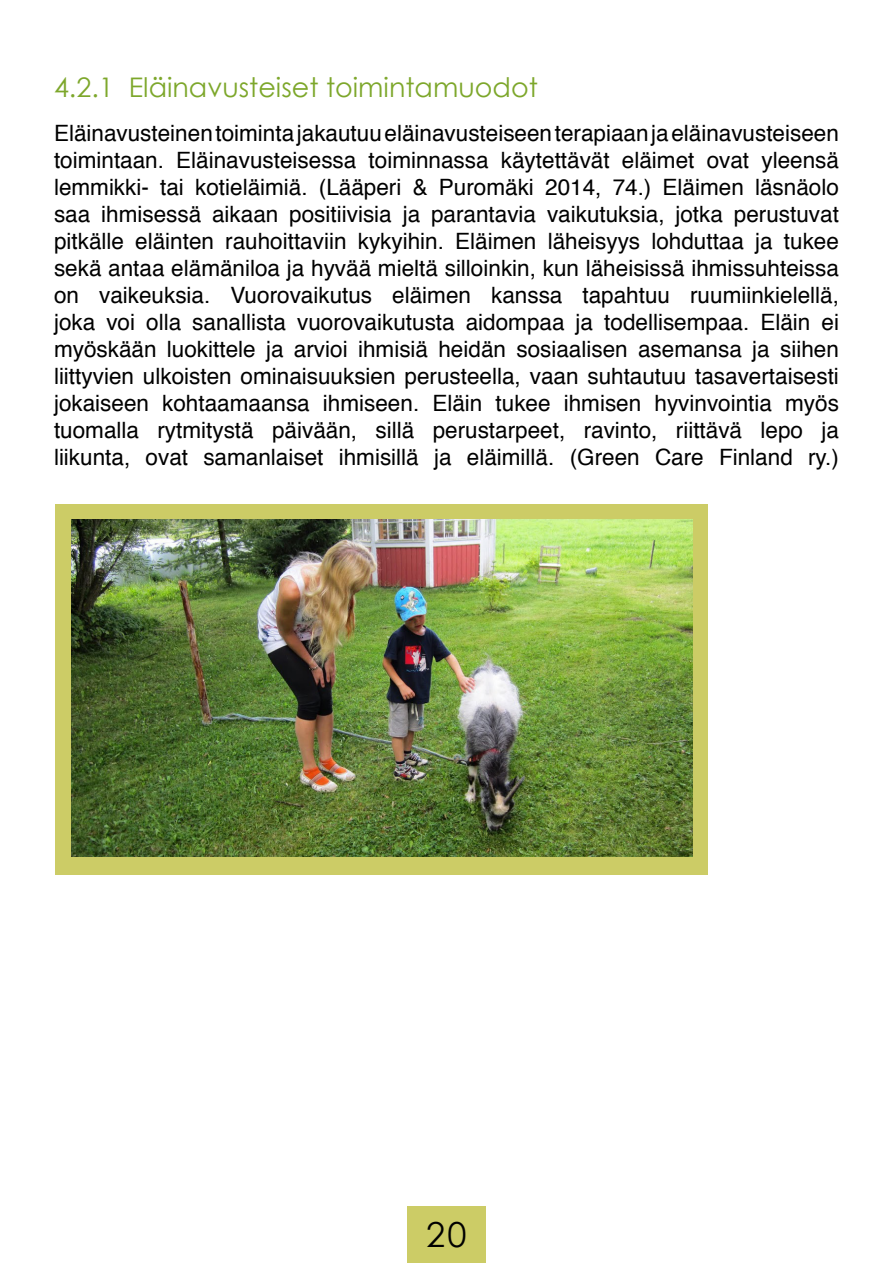
<style>
.page{position:relative;width:893px;height:1263px;background:#fff}
.page>*{position:absolute;margin:0;border:0;box-sizing:border-box;transform-origin:0 0}
.t1{font:34.5px "Century Gothic";color:#000}
.Subsubheadings{font:27px "Century Gothic";color:#7da72b}
.badycopy{font:22.5px/27px "Helvetica";color:#000;text-align:justify}
</style>
<div class="page">
<div style="left:55px;top:504px;width:652px;height:370px;background:#cc6"></div>
<img style="left:72px;top:519px;width:621px;height:337px">
<div style="left:407px;top:1206px;width:79px;height:57px;background:#cc6"></div>
<p class="Subsubheadings" style="left:54px;top:68px;width:485px">4.2.1 Eläinavusteiset toimintamuodot</p>
<p class="badycopy" style="left:54px;top:121px;width:786px">Eläinavusteinen toiminta jakautuu eläinavusteiseen terapiaan ja eläinavusteiseen toimintaan. Eläinavusteisessa toiminnassa käytettävät eläimet ovat yleensä lemmikki- tai kotieläimiä. (Lääperi &amp; Puromäki 2014, 74.) Eläimen läsnäolo saa ihmisessä aikaan positiivisia ja parantavia vaikutuksia, jotka perustuvat pitkälle eläinten rauhoittaviin kykyihin. Eläimen läheisyys lohduttaa ja tukee sekä antaa elämäniloa ja hyvää mieltä silloinkin, kun läheisissä ihmissuhteissa on vaikeuksia. Vuorovaikutus eläimen kanssa tapahtuu ruumiinkielellä, joka voi olla sanallista vuorovaikutusta aidompaa ja todellisempaa. Eläin ei myöskään luokittele ja arvioi ihmisiä heidän sosiaalisen asemansa ja siihen liittyvien ulkoisten ominaisuuksien perusteella, vaan suhtautuu tasavertaisesti jokaiseen kohtaamaansa ihmiseen. Eläin tukee ihmisen hyvinvointia myös tuomalla rytmitystä päivään, sillä perustarpeet, ravinto, riittävä lepo ja liikunta, ovat samanlaiset ihmisillä ja eläimillä. (Green Care Finland ry.)</p>
<p class="t1" style="left:426px;top:1211px;width:42px">20</p>
</div>
